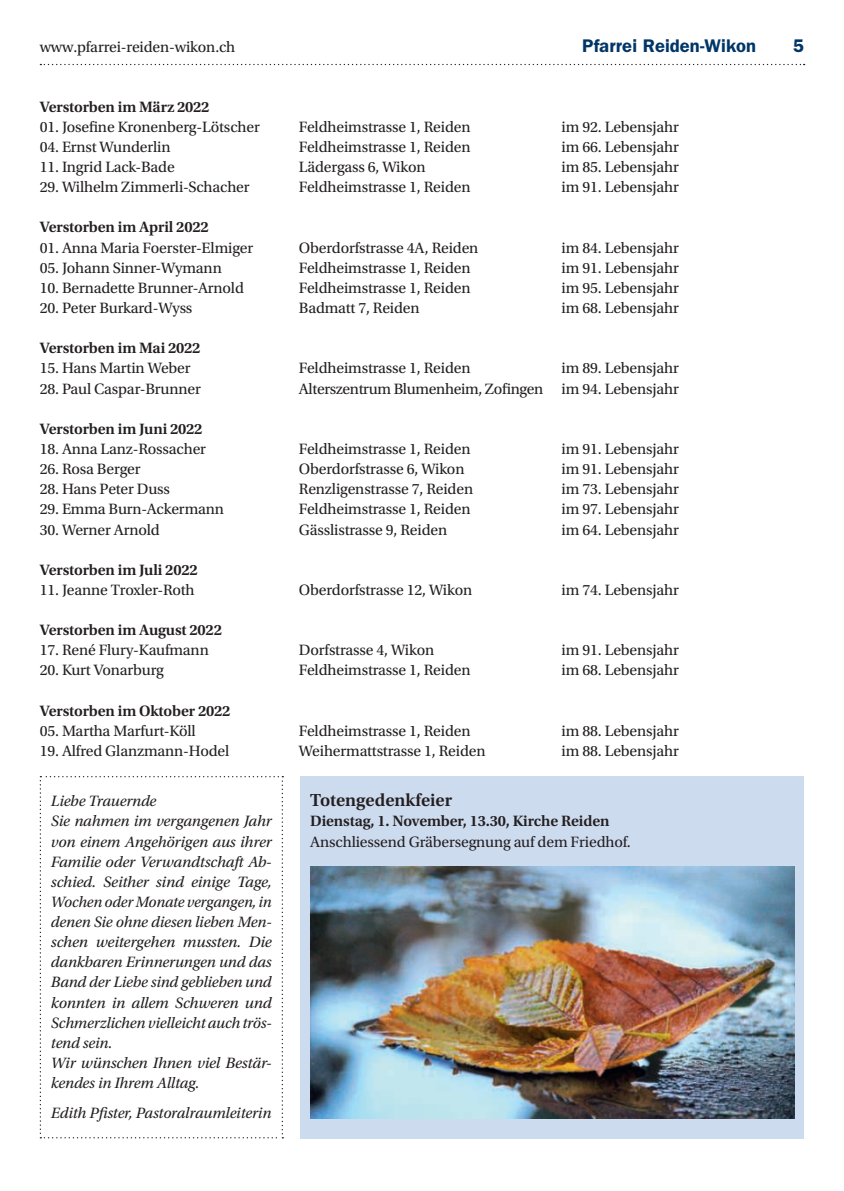
<style>
.page{position:relative;width:844px;height:1191px;background:#fff}
.page>*{position:absolute;margin:0;border:0;box-sizing:border-box;transform-origin:0 0}
.t1{font:600 18.38px "ITC Franklin Gothic Std";letter-spacing:.005em;color:#003667}
.t2{font:600 18.38px "Utopia Std";color:#231f20}
.t3{font:15.75px "Utopia Std";letter-spacing:-.01em;color:#231f20}
.t4{font:italic 15.75px/20.1px "Utopia Std";letter-spacing:-.01em;color:#231f20}
.t5{font:600 15.75px "Utopia Std";letter-spacing:-.01em;color:#231f20}
</style>
<div class="page">
<svg style="left:40px;top:64px;width:764px;height:1px"></svg>
<div style="left:300px;top:776px;width:504px;height:362px;background:#cddbef"></div>
<svg style="left:40px;top:776px;width:243px;height:362px"></svg>
<img style="left:310px;top:866px;width:484px;height:252px">
<p class="t3" style="left:40px;top:39px;width:197px">www.pfarrei-reiden-wikon.ch</p>
<p class="t1" style="left:582px;top:35px;width:175px">Pfarrei Reiden-Wikon</p>
<p class="t1" style="left:793px;top:35px;width:13px">5</p>
<p class="t5" style="left:40px;top:98px;width:171px">Verstorben im März 2022</p>
<p class="t3" style="left:40px;top:118px;width:221px">01. Josefine Kronenberg-Lötscher</p>
<p class="t3" style="left:299px;top:118px;width:173px">Feldheimstrasse 1, Reiden</p>
<p class="t3" style="left:561px;top:118px;width:119px">im 92. Lebensjahr</p>
<p class="t3" style="left:40px;top:138px;width:132px">04. Ernst Wunderlin</p>
<p class="t3" style="left:299px;top:138px;width:173px">Feldheimstrasse 1, Reiden</p>
<p class="t3" style="left:561px;top:138px;width:119px">im 66. Lebensjahr</p>
<p class="t3" style="left:40px;top:158px;width:136px">11. Ingrid Lack-Bade</p>
<p class="t3" style="left:299px;top:158px;width:128px">Lädergass 6, Wikon</p>
<p class="t3" style="left:561px;top:158px;width:119px">im 85. Lebensjahr</p>
<p class="t3" style="left:40px;top:179px;width:211px">29. Wilhelm Zimmerli-Schacher</p>
<p class="t3" style="left:299px;top:179px;width:173px">Feldheimstrasse 1, Reiden</p>
<p class="t3" style="left:561px;top:179px;width:119px">im 91. Lebensjahr</p>
<p class="t5" style="left:40px;top:218px;width:170px">Verstorben im April 2022</p>
<p class="t3" style="left:40px;top:239px;width:215px">01. Anna Maria Foerster-Elmiger</p>
<p class="t3" style="left:299px;top:239px;width:181px">Oberdorfstrasse 4A, Reiden</p>
<p class="t3" style="left:561px;top:239px;width:119px">im 84. Lebensjahr</p>
<p class="t3" style="left:40px;top:259px;width:183px">05. Johann Sinner-Wymann</p>
<p class="t3" style="left:299px;top:259px;width:173px">Feldheimstrasse 1, Reiden</p>
<p class="t3" style="left:561px;top:259px;width:119px">im 91. Lebensjahr</p>
<p class="t3" style="left:40px;top:279px;width:206px">10. Bernadette Brunner-Arnold</p>
<p class="t3" style="left:299px;top:279px;width:173px">Feldheimstrasse 1, Reiden</p>
<p class="t3" style="left:561px;top:279px;width:119px">im 95. Lebensjahr</p>
<p class="t3" style="left:40px;top:299px;width:154px">20. Peter Burkard-Wyss</p>
<p class="t3" style="left:299px;top:299px;width:122px">Badmatt 7, Reiden</p>
<p class="t3" style="left:561px;top:299px;width:119px">im 68. Lebensjahr</p>
<p class="t5" style="left:40px;top:339px;width:162px">Verstorben im Mai 2022</p>
<p class="t3" style="left:40px;top:360px;width:152px">15. Hans Martin Weber</p>
<p class="t3" style="left:299px;top:360px;width:173px">Feldheimstrasse 1, Reiden</p>
<p class="t3" style="left:561px;top:360px;width:119px">im 89. Lebensjahr</p>
<p class="t3" style="left:40px;top:380px;width:163px">28. Paul Caspar-Brunner</p>
<p class="t3" style="left:299px;top:380px;width:381px">Alterszentrum Blumenheim, Zofingen im 94. Lebensjahr</p>
<p class="t5" style="left:40px;top:420px;width:164px">Verstorben im Juni 2022</p>
<p class="t3" style="left:40px;top:440px;width:168px">18. Anna Lanz-Rossacher</p>
<p class="t3" style="left:299px;top:440px;width:173px">Feldheimstrasse 1, Reiden</p>
<p class="t3" style="left:561px;top:440px;width:119px">im 91. Lebensjahr</p>
<p class="t3" style="left:40px;top:460px;width:102px">26. Rosa Berger</p>
<p class="t3" style="left:299px;top:460px;width:167px">Oberdorfstrasse 6, Wikon</p>
<p class="t3" style="left:561px;top:460px;width:119px">im 91. Lebensjahr</p>
<p class="t3" style="left:40px;top:480px;width:132px">28. Hans Peter Duss</p>
<p class="t3" style="left:299px;top:480px;width:176px">Renzligenstrasse 7, Reiden</p>
<p class="t3" style="left:561px;top:480px;width:119px">im 73. Lebensjahr</p>
<p class="t3" style="left:40px;top:501px;width:186px">29. Emma Burn-Ackermann</p>
<p class="t3" style="left:299px;top:501px;width:173px">Feldheimstrasse 1, Reiden</p>
<p class="t3" style="left:561px;top:501px;width:119px">im 97. Lebensjahr</p>
<p class="t3" style="left:40px;top:521px;width:122px">30. Werner Arnold</p>
<p class="t3" style="left:299px;top:521px;width:150px">Gässlistrasse 9, Reiden</p>
<p class="t3" style="left:561px;top:521px;width:119px">im 64. Lebensjahr</p>
<p class="t5" style="left:40px;top:561px;width:159px">Verstorben im Juli 2022</p>
<p class="t3" style="left:40px;top:581px;width:156px">11. Jeanne Troxler-Roth</p>
<p class="t3" style="left:299px;top:581px;width:175px">Oberdorfstrasse 12, Wikon</p>
<p class="t3" style="left:561px;top:581px;width:119px">im 74. Lebensjahr</p>
<p class="t5" style="left:40px;top:621px;width:184px">Verstorben im August 2022</p>
<p class="t3" style="left:40px;top:641px;width:171px">17. René Flury-Kaufmann</p>
<p class="t3" style="left:299px;top:641px;width:137px">Dorfstrasse 4, Wikon</p>
<p class="t3" style="left:561px;top:641px;width:119px">im 91. Lebensjahr</p>
<p class="t3" style="left:40px;top:662px;width:126px">20. Kurt Vonarburg</p>
<p class="t3" style="left:299px;top:662px;width:173px">Feldheimstrasse 1, Reiden</p>
<p class="t3" style="left:561px;top:662px;width:119px">im 68. Lebensjahr</p>
<p class="t5" style="left:40px;top:701px;width:192px">Verstorben im Oktober 2022</p>
<p class="t3" style="left:40px;top:722px;width:157px">05. Martha Marfurt-Köll</p>
<p class="t3" style="left:299px;top:722px;width:173px">Feldheimstrasse 1, Reiden</p>
<p class="t3" style="left:561px;top:722px;width:119px">im 88. Lebensjahr</p>
<p class="t3" style="left:40px;top:742px;width:191px">19. Alfred Glanzmann-Hodel</p>
<p class="t3" style="left:299px;top:742px;width:188px">Weihermattstrasse 1, Reiden</p>
<p class="t3" style="left:561px;top:742px;width:119px">im 88. Lebensjahr</p>
<p class="t4" style="left:51px;top:791px;width:222px">Liebe Trauernde<br>Sie nahmen im vergangenen Jahr von einem Angehörigen aus ihrer<br>Familie oder Verwandtschaft Ab&shy;schied. Seither sind einige Tage,<br>Wochen oder Monate vergangen, in denen Sie ohne diesen lieben Men&shy;schen weitergehen mussten. Die dankbaren Erinnerungen und das<br>Band der Liebe sind geblieben und konnten in allem Schweren und<br>Schmerzlichen vielleicht auch trös&shy;tend sein.<br>Wir wünschen Ihnen viel Bestär&shy;kendes in Ihrem Alltag.</p>
<p class="t4" style="left:51px;top:1103px;width:222px">Edith Pfister, Pastoralraumleiterin</p>
<p class="t2" style="left:310px;top:790px;width:143px">Totengedenkfeier</p>
<p class="t5" style="left:310px;top:812px;width:300px">Dienstag, 1. November, 13.30, Kirche Reiden</p>
<p class="t3" style="left:310px;top:833px;width:322px">Anschliessend Gräbersegnung auf dem Friedhof.</p>
</div>
